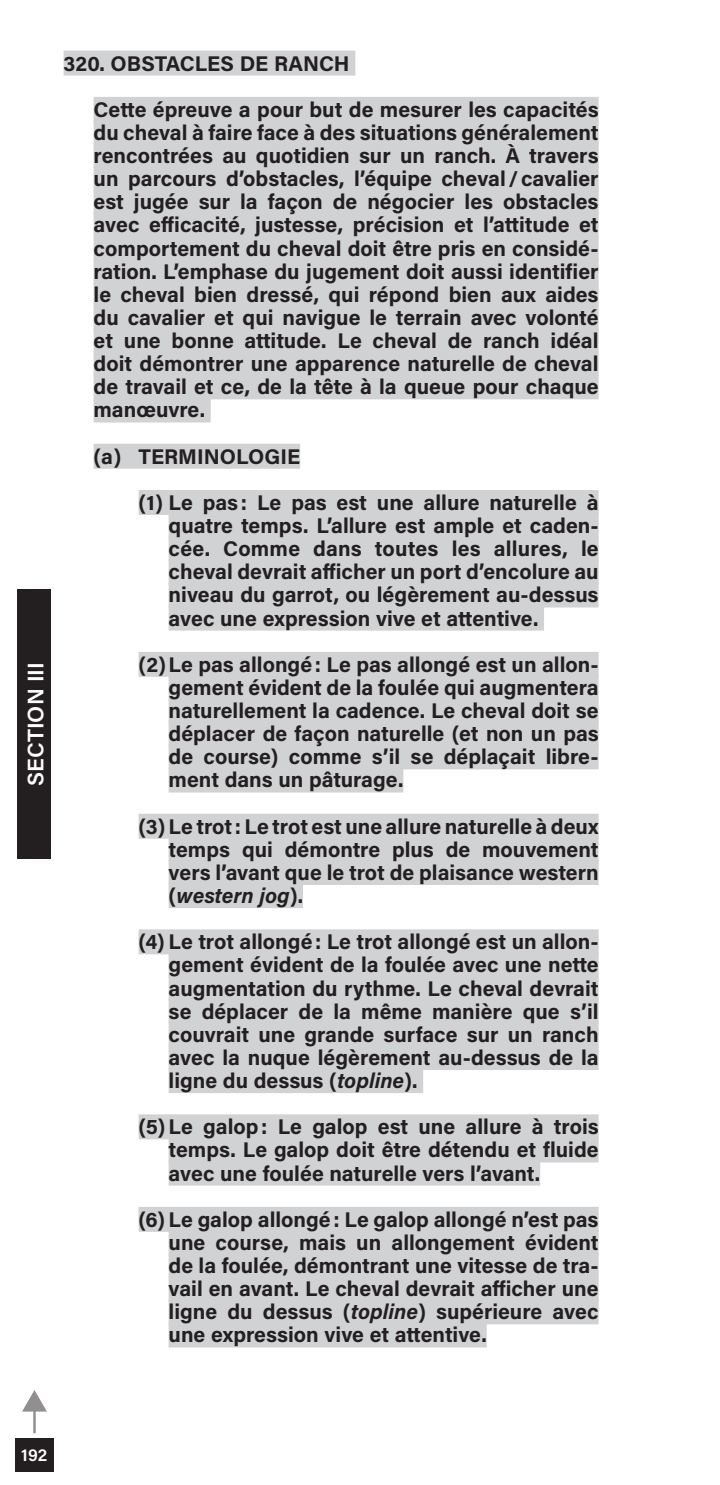
<style>
.page{position:relative;width:720px;height:1485px;background:#fff}
.page>*{position:absolute;margin:0;border:0;box-sizing:border-box;transform-origin:0 0}
.t1{font:600 22.5px "Acumin Pro";color:#fff}
.texte_tab4p6{font:700 21.25px/23px "Acumin Pro";color:#231f20;text-align:justify}
.texte_plain_indent_1p{font:700 21.25px/23.2px "Acumin Pro";color:#231f20;text-align:justify}
.texte_plain{font:700 21.25px "Acumin Pro";color:#231f20}
.texte_tab3p{font:700 21.25px "Acumin Pro";color:#231f20}
.t2{font:600 17.5px "Acumin Pro";color:#fff}
.s1{font-style:italic}
</style>
<div class="page">
<div style="left:15px;top:1438px;width:39px;height:34px;background:#231f20"></div>
<div style="left:17px;top:589px;width:33px;height:271px;background:#231f20"></div>
<div style="left:64px;top:51px;width:291px;height:25px;background:#d1d2d4"></div>
<div style="left:94px;top:97px;width:505px;height:25px;background:#d1d2d4"></div>
<div style="left:94px;top:120px;width:505px;height:25px;background:#d1d2d4"></div>
<div style="left:94px;top:143px;width:505px;height:25px;background:#d1d2d4"></div>
<div style="left:94px;top:166px;width:505px;height:25px;background:#d1d2d4"></div>
<div style="left:94px;top:189px;width:505px;height:25px;background:#d1d2d4"></div>
<div style="left:94px;top:212px;width:505px;height:25px;background:#d1d2d4"></div>
<div style="left:94px;top:236px;width:505px;height:25px;background:#d1d2d4"></div>
<div style="left:94px;top:259px;width:505px;height:25px;background:#d1d2d4"></div>
<div style="left:94px;top:282px;width:505px;height:25px;background:#d1d2d4"></div>
<div style="left:94px;top:305px;width:505px;height:25px;background:#d1d2d4"></div>
<div style="left:94px;top:328px;width:505px;height:25px;background:#d1d2d4"></div>
<div style="left:94px;top:351px;width:505px;height:25px;background:#d1d2d4"></div>
<div style="left:94px;top:374px;width:505px;height:25px;background:#d1d2d4"></div>
<div style="left:94px;top:397px;width:117px;height:25px;background:#d1d2d4"></div>
<div style="left:94px;top:444px;width:206px;height:25px;background:#d1d2d4"></div>
<div style="left:139px;top:490px;width:460px;height:25px;background:#d1d2d4"></div>
<div style="left:169px;top:513px;width:430px;height:25px;background:#d1d2d4"></div>
<div style="left:169px;top:536px;width:430px;height:25px;background:#d1d2d4"></div>
<div style="left:169px;top:559px;width:430px;height:25px;background:#d1d2d4"></div>
<div style="left:169px;top:582px;width:430px;height:25px;background:#d1d2d4"></div>
<div style="left:169px;top:606px;width:375px;height:25px;background:#d1d2d4"></div>
<div style="left:139px;top:652px;width:460px;height:25px;background:#d1d2d4"></div>
<div style="left:169px;top:675px;width:430px;height:25px;background:#d1d2d4"></div>
<div style="left:169px;top:698px;width:430px;height:25px;background:#d1d2d4"></div>
<div style="left:169px;top:721px;width:430px;height:25px;background:#d1d2d4"></div>
<div style="left:169px;top:744px;width:430px;height:25px;background:#d1d2d4"></div>
<div style="left:169px;top:767px;width:234px;height:25px;background:#d1d2d4"></div>
<div style="left:139px;top:814px;width:460px;height:25px;background:#d1d2d4"></div>
<div style="left:169px;top:837px;width:430px;height:25px;background:#d1d2d4"></div>
<div style="left:169px;top:860px;width:430px;height:25px;background:#d1d2d4"></div>
<div style="left:169px;top:883px;width:134px;height:25px;background:#d1d2d4"></div>
<div style="left:139px;top:929px;width:460px;height:25px;background:#d1d2d4"></div>
<div style="left:169px;top:952px;width:430px;height:25px;background:#d1d2d4"></div>
<div style="left:169px;top:976px;width:430px;height:25px;background:#d1d2d4"></div>
<div style="left:169px;top:999px;width:430px;height:25px;background:#d1d2d4"></div>
<div style="left:169px;top:1022px;width:430px;height:25px;background:#d1d2d4"></div>
<div style="left:169px;top:1045px;width:430px;height:25px;background:#d1d2d4"></div>
<div style="left:169px;top:1068px;width:254px;height:25px;background:#d1d2d4"></div>
<div style="left:139px;top:1114px;width:460px;height:25px;background:#d1d2d4"></div>
<div style="left:169px;top:1137px;width:430px;height:25px;background:#d1d2d4"></div>
<div style="left:169px;top:1161px;width:371px;height:25px;background:#d1d2d4"></div>
<div style="left:139px;top:1207px;width:460px;height:25px;background:#d1d2d4"></div>
<div style="left:169px;top:1230px;width:430px;height:25px;background:#d1d2d4"></div>
<div style="left:169px;top:1253px;width:430px;height:25px;background:#d1d2d4"></div>
<div style="left:169px;top:1276px;width:430px;height:25px;background:#d1d2d4"></div>
<div style="left:169px;top:1299px;width:430px;height:25px;background:#d1d2d4"></div>
<div style="left:169px;top:1322px;width:318px;height:25px;background:#d1d2d4"></div>
<hr style="left:33px;top:1408px;width:3px;height:25px;background:#231f20">
<svg style="left:22px;top:1390px;width:25px;height:22px"></svg>
<p class="t1" style="left:20px;top:786px;width:125px;rotate:-90deg">SECTION III</p>
<p class="texte_plain" style="left:64px;top:48px;width:288px">320. OBSTACLES DE RANCH</p>
<p class="texte_plain_indent_1p" style="left:94px;top:97px;width:507px">Cette épreuve a pour but de mesurer les capacités du cheval à faire face à des situations généralement rencontrées au quotidien sur un ranch. À travers un parcours d’obstacles, l’équipe cheval /cavalier est jugée sur la façon de négocier les obstacles avec efficacité, justesse, précision et l’attitude et comportement du cheval doit être pris en considé&shy;ration. L’emphase du jugement doit aussi identifier le cheval bien dressé, qui répond bien aux aides du cavalier et qui navigue le terrain avec volonté et une bonne attitude. Le cheval de ranch idéal doit démontrer une apparence naturelle de cheval de travail et ce, de la tête à la queue pour chaque manœuvre.</p>
<p class="texte_tab3p" style="left:94px;top:441px;width:208px">(a) TERMINOLOGIE</p>
<p class="texte_tab4p6" style="left:169px;top:490px;width:432px;text-indent:-30px">(1) Le pas: Le pas est une allure naturelle à quatre temps. L’allure est ample et caden&shy;cée. Comme dans toutes les allures, le cheval devrait afficher un port d’encolure au niveau du garrot, ou légèrement au-dessus avec une expression vive et attentive.</p>
<p class="texte_tab4p6" style="left:169px;top:652px;width:432px;text-indent:-30px">(2)Le pas allongé: Le pas allongé est un allon&shy;gement évident de la foulée qui augmentera naturellement la cadence. Le cheval doit se déplacer de façon naturelle (et non un pas de course) comme s’il se déplaçait libre&shy;ment dans un pâturage.</p>
<p class="texte_tab4p6" style="left:169px;top:814px;width:432px;text-indent:-30px">(3) Le trot: Le trot est une allure naturelle à deux temps qui démontre plus de mouvement vers l’avant que le trot de plaisance western (<span class="s1">western jog</span>).</p>
<p class="texte_tab4p6" style="left:169px;top:930px;width:432px;text-indent:-30px">(4) Le trot allongé: Le trot allongé est un allon&shy;gement évident de la foulée avec une nette augmentation du rythme. Le cheval devrait se déplacer de la même manière que s’il couvrait une grande surface sur un ranch avec la nuque légèrement au-dessus de la ligne du dessus (<span class="s1">topline</span>).</p>
<p class="texte_tab4p6" style="left:169px;top:1115px;width:432px;text-indent:-30px">(5) Le galop: Le galop est une allure à trois temps. Le galop doit être détendu et fluide avec une foulée naturelle vers l’avant.</p>
<p class="texte_tab4p6" style="left:169px;top:1207px;width:432px;text-indent:-30px">(6) Le galop allongé: Le galop allongé n’est pas une course, mais un allongement évident de la foulée, démontrant une vitesse de tra&shy;vail en avant. Le cheval devrait afficher une ligne du dessus (<span class="s1">topline</span>) supérieure avec une expression vive et attentive.</p>
<p class="t2" style="left:21px;top:1443px;width:28px">192</p>
</div>
